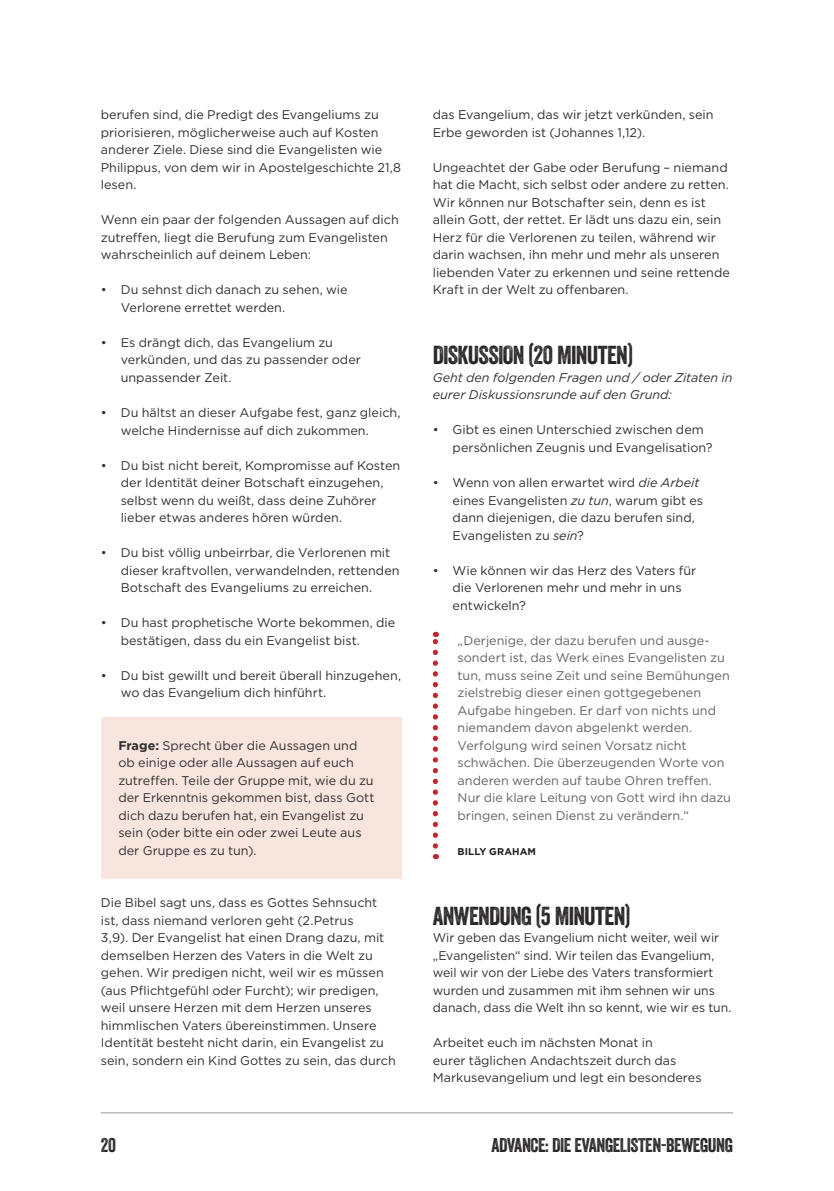
<style>
.page{position:relative;width:834px;height:1191px;background:#fff}
.page>*{position:absolute;margin:0;border:0;box-sizing:border-box;transform-origin:0 0}
.t1{font:25.2px "Veneer";letter-spacing:-.03em;color:#282526}
.t2{font:19.25px "Veneer";letter-spacing:-.025em;color:#282526}
.t3{font:12.6px/17.5px "Gotham";color:#312f30}
.t4{font:12.6px/17.5px "Gotham";color:#636366}
.t5{font:italic 12.6px/17.5px "Gotham";letter-spacing:-.005em;color:#312f30}
.t6{font:700 9.8px "Gotham";letter-spacing:.005em;color:#231f20}
.s1{font-weight:700}
.s2{font-style:italic}
</style>
<div class="page">
<hr style="left:101px;top:1112px;width:632px;height:1px;background:#939598">
<div style="left:101px;top:717px;width:300px;height:162px;background:#f8e5de"></div>
<svg style="left:432px;top:632px;width:6px;height:214px"></svg>
<p class="t3" style="left:101px;top:106px;width:302px">berufen sind, die Predigt des Evangeliums zu priorisieren, möglicherweise auch auf Kosten anderer Ziele. Diese sind die Evangelisten wie Philippus, von dem wir in Apostelgeschichte 21,8 lesen.</p>
<p class="t3" style="left:101px;top:211px;width:299px">Wenn ein paar der folgenden Aussagen auf dich zutreffen, liegt die Berufung zum Evangelisten wahrscheinlich auf deinem Leben:</p>
<p class="t3" style="left:121px;top:281px;width:228px;text-indent:-20px">• Du sehnst dich danach zu sehen, wie<br>Verlorene errettet werden.</p>
<p class="t3" style="left:121px;top:333px;width:242px;text-indent:-20px">• Es drängt dich, das Evangelium zu verkünden, und das zu passender oder unpassender Zeit.</p>
<p class="t3" style="left:121px;top:403px;width:281px;text-indent:-20px">• Du hältst an dieser Aufgabe fest, ganz gleich, welche Hindernisse auf dich zukommen.</p>
<p class="t3" style="left:121px;top:456px;width:281px;text-indent:-20px">• Du bist nicht bereit, Kompromisse auf Kosten der Identität deiner Botschaft einzugehen, selbst wenn du weißt, dass deine Zuhörer lieber etwas anderes hören würden.</p>
<p class="t3" style="left:121px;top:543px;width:280px;text-indent:-20px">• Du bist völlig unbeirrbar, die Verlorenen mit dieser kraftvollen, verwandelnden, rettenden<br>Botschaft des Evangeliums zu erreichen.</p>
<p class="t3" style="left:121px;top:613px;width:276px;text-indent:-20px">• Du hast prophetische Worte bekommen, die bestätigen, dass du ein Evangelist bist.</p>
<p class="t3" style="left:121px;top:666px;width:282px;text-indent:-20px">• Du bist gewillt und bereit überall hinzugehen, wo das Evangelium dich hinführt.</p>
<p class="t3" style="left:118px;top:736px;width:257px"><span class="s1">Frage:</span> Sprecht über die Aussagen und ob einige oder alle Aussagen auf euch zutreffen. Teile der Gruppe mit, wie du zu der Erkenntnis gekommen bist, dass Gott dich dazu berufen hat, ein Evangelist zu sein (oder bitte ein oder zwei Leute aus der Gruppe es zu tun).</p>
<p class="t3" style="left:101px;top:893px;width:296px">Die Bibel sagt uns, dass es Gottes Sehnsucht ist, dass niemand verloren geht (2.Petrus<br>3,9). Der Evangelist hat einen Drang dazu, mit demselben Herzen des Vaters in die Welt zu gehen. Wir predigen nicht, weil wir es müssen (aus Pflichtgefühl oder Furcht); wir predigen, weil unsere Herzen mit dem Herzen unseres himmlischen Vaters übereinstimmen. Unsere Identität besteht nicht darin, ein Evangelist zu sein, sondern ein Kind Gottes zu sein, das durch</p>
<p class="t3" style="left:432px;top:106px;width:282px">das Evangelium, das wir jetzt verkünden, sein<br>Erbe geworden ist (Johannes 1,12).</p>
<p class="t3" style="left:432px;top:158px;width:298px">Ungeachtet der Gabe oder Berufung – niemand hat die Macht, sich selbst oder andere zu retten.<br>Wir können nur Botschafter sein, denn es ist allein Gott, der rettet. Er lädt uns dazu ein, sein Herz für die Verlorenen zu teilen, während wir darin wachsen, ihn mehr und mehr als unseren liebenden Vater zu erkennen und seine rettende Kraft in der Welt zu offenbaren.</p>
<h1 class="t1" style="left:432px;top:340px;width:201px">DISKUSSION (20 MINUTEN)</h1>
<p class="t5" style="left:432px;top:368px;width:301px">Geht den folgenden Fragen und / oder Zitaten in eurer Diskussionsrunde auf den Grund:</p>
<p class="t3" style="left:452px;top:421px;width:261px;text-indent:-20px">• Gibt es einen Unterschied zwischen dem persönlichen Zeugnis und Evangelisation?</p>
<p class="t3" style="left:452px;top:473px;width:252px;text-indent:-20px">• Wenn von allen erwartet wird <span class="s2">die Arbeit </span>eines Evangelisten <span class="s2">zu tun</span>, warum gibt es dann diejenigen, die dazu berufen sind, Evangelisten zu <span class="s2">sein</span>?</p>
<p class="t3" style="left:452px;top:561px;width:245px;text-indent:-20px">• Wie können wir das Herz des Vaters für die Verlorenen mehr und mehr in uns entwickeln?</p>
<p class="t4" style="left:457px;top:631px;width:275px">„Derjenige, der dazu berufen und ausge&shy;sondert ist, das Werk eines Evangelisten zu tun, muss seine Zeit und seine Bemühungen zielstrebig dieser einen gottgegebenen Aufgabe hingeben. Er darf von nichts und niemandem davon abgelenkt werden.<br>Verfolgung wird seinen Vorsatz nicht schwächen. Die überzeugenden Worte von anderen werden auf taube Ohren treffen.<br>Nur die klare Leitung von Gott wird ihn dazu bringen, seinen Dienst zu verändern.“</p>
<p class="t6" style="left:457px;top:844px;width:80px">BILLY GRAHAM</p>
<h1 class="t1" style="left:432px;top:900px;width:199px">ANWENDUNG (5 MINUTEN)</h1>
<p class="t3" style="left:432px;top:928px;width:300px">Wir geben das Evangelium nicht weiter, weil wir „Evangelisten“ sind. Wir teilen das Evangelium, weil wir von der Liebe des Vaters transformiert wurden und zusammen mit ihm sehnen wir uns danach, dass die Welt ihn so kennt, wie wir es tun.</p>
<p class="t3" style="left:432px;top:1033px;width:270px">Arbeitet euch im nächsten Monat in<br>eurer täglichen Andachtszeit durch das<br>Markusevangelium und legt ein besonderes</p>
<h2 class="t2" style="left:101px;top:1133px;width:17px">20</h2>
<h2 class="t2" style="left:491px;top:1133px;width:243px">ADVANCE: DIE EVANGELISTEN-BEWEGUNG</h2>
</div>
